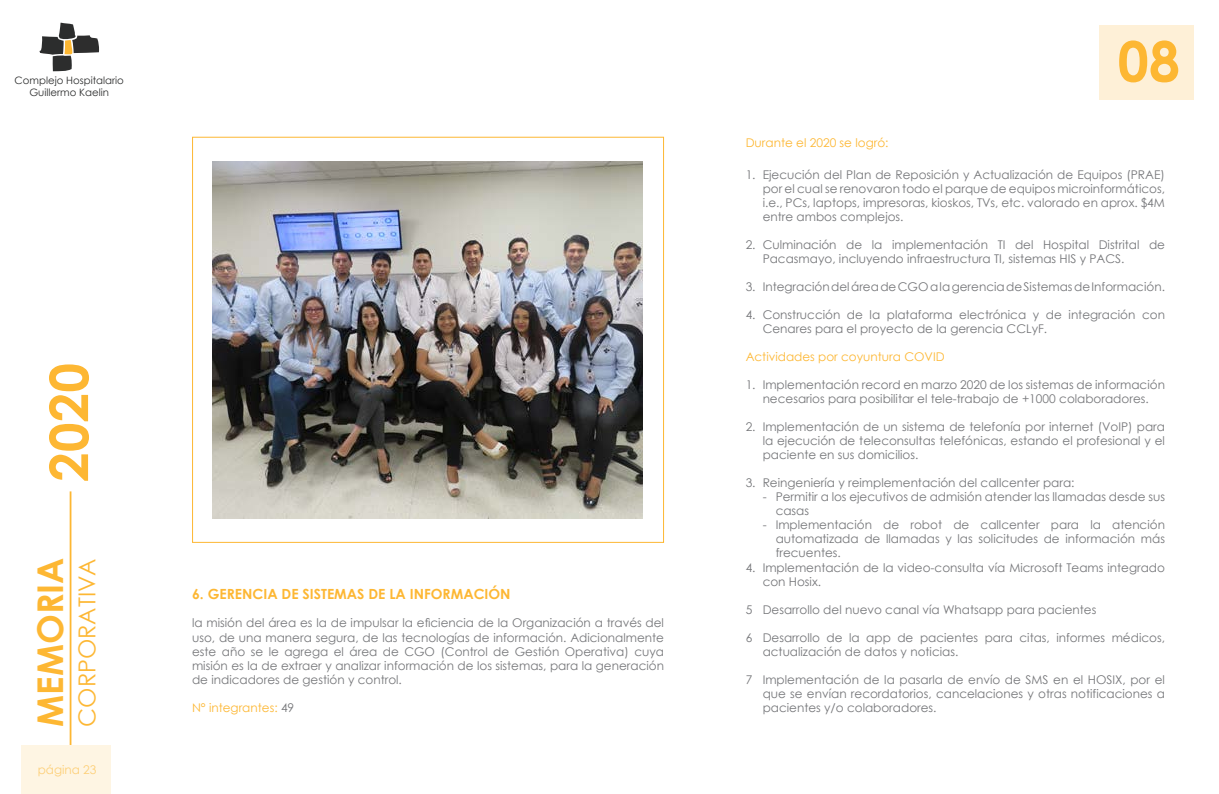
<style>
.page{position:relative;width:1219px;height:794px;background:#fff}
.page>*{position:absolute;margin:0;border:0;box-sizing:border-box;transform-origin:0 0}
.t1{font:700 55.6px "Century Gothic";color:#fdb733}
.t2{font:700 53.1px "Century Gothic";color:#fdb733}
.t3{font:700 35.5px "Century Gothic";color:#fdb733}
.t4{font:23.4px "Century Gothic";color:#fdb733}
.t5{font:700 14px "Century Gothic";color:#fdb733}
.t6{font:12px/14px "Century Gothic";color:#757679;text-align:justify}
.t7{font:12px "Century Gothic";color:#fdb733}
.t8{font:10.2px "Century Gothic";color:#2c2d2d}
.s1{color:#757679}
</style>
<div class="page">
<svg style="left:39px;top:23px;width:60px;height:49px"></svg>
<div style="left:1099px;top:25px;width:95px;height:74px;background:#fef0d7"></div>
<div style="left:21px;top:745px;width:90px;height:48px;background:#fef5e3"></div>
<hr style="left:70px;top:491px;width:1px;height:254px;background:#fdb733">
<img style="left:212px;top:161px;width:431px;height:357px">
<p class="t8" style="left:15px;top:73px;width:111px">Complejo Hospitalario</p>
<p class="t8" style="left:29px;top:85px;width:81px">Guillermo Kaelin</p>
<h2 class="t2" style="left:28px;top:482px;width:120px;rotate:-90deg">2020</h2>
<h3 class="t3" style="left:23px;top:726px;width:171px;rotate:-90deg">MEMORIA</h3>
<h3 class="t4" style="left:71px;top:726px;width:170px;rotate:-90deg">CORPORATIVA</h3>
<p class="t7" style="left:38px;top:761px;width:60px">página 23</p>
<p class="t5" style="left:192px;top:584px;width:320px">6. GERENCIA DE SISTEMAS DE LA INFORMACIÓN</p>
<p class="t6" style="left:192px;top:616px;width:474px">la misión del área es la de impulsar la eficiencia de la Organización a través del uso, de una manera segura, de las tecnologías de información. Adicionalmente este año se le agrega el área de CGO (Control de Gestión Operativa) cuya misión es la de extraer y analizar información de los sistemas, para la generación de indicadores de gestión y control.</p>
<p class="t7" style="left:192px;top:699px;width:104px">N° integrantes: <span class="s1">49</span></p>
<h1 class="t1" style="left:1118px;top:19px;width:64px">08</h1>
<p class="t7" style="left:746px;top:135px;width:144px">Durante el 2020 se logró:</p>
<p class="t6" style="left:763px;top:168px;width:404px;text-indent:-17px">1. Ejecución del Plan de Reposición y Actualización de Equipos (PRAE) por el cual se renovaron todo el parque de equipos microinformáticos, i.e., PCs, laptops, impresoras, kioskos, TVs, etc. valorado en aprox. $4M entre ambos complejos.</p>
<p class="t6" style="left:763px;top:238px;width:404px;text-indent:-17px">2. Culminación de la implementación TI del Hospital Distrital de<br>Pacasmayo, incluyendo infraestructura TI, sistemas HIS y PACS.</p>
<p class="t6" style="left:746px;top:280px;width:421px">3. Integración del área de CGO a la gerencia de Sistemas de Información.</p>
<p class="t6" style="left:763px;top:308px;width:404px;text-indent:-17px">4. Construcción de la plataforma electrónica y de integración con<br>Cenares para el proyecto de la gerencia CCLyF.</p>
<p class="t7" style="left:746px;top:349px;width:200px">Actividades por coyuntura COVID</p>
<p class="t6" style="left:746px;top:378px;width:421px;text-align:center">1. Implementación record en marzo 2020 de los sistemas de información necesarios para posibilitar el tele-trabajo de +1000 colaboradores.</p>
<p class="t6" style="left:763px;top:420px;width:404px;text-indent:-17px">2. Implementación de un sistema de telefonía por internet (VoIP) para la ejecución de teleconsultas telefónicas, estando el profesional y el paciente en sus domicilios.</p>
<p class="t6" style="left:746px;top:476px;width:330px">3. Reingeniería y reimplementación del callcenter para:</p>
<p class="t6" style="left:776px;top:490px;width:391px;text-indent:-13px">- Permitir a los ejecutivos de admisión atender las llamadas desde sus casas</p>
<p class="t6" style="left:776px;top:518px;width:391px;text-indent:-13px">- Implementación de robot de callcenter para la atención automatizada de llamadas y las solicitudes de información más frecuentes.</p>
<p class="t6" style="left:763px;top:560px;width:404px;text-indent:-17px">4. Implementación de la video-consulta vía Microsoft Teams integrado con Hosix.</p>
<p class="t6" style="left:746px;top:602px;width:352px">5 Desarrollo del nuevo canal vía Whatsapp para pacientes</p>
<p class="t6" style="left:763px;top:630px;width:404px;text-indent:-17px">6 Desarrollo de la app de pacientes para citas, informes médicos, actualización de datos y noticias.</p>
<p class="t6" style="left:763px;top:672px;width:404px;text-indent:-17px">7 Implementación de la pasarla de envío de SMS en el HOSIX, por el que se envían recordatorios, cancelaciones y otras notificaciones a pacientes y/o colaboradores.</p>
</div>
